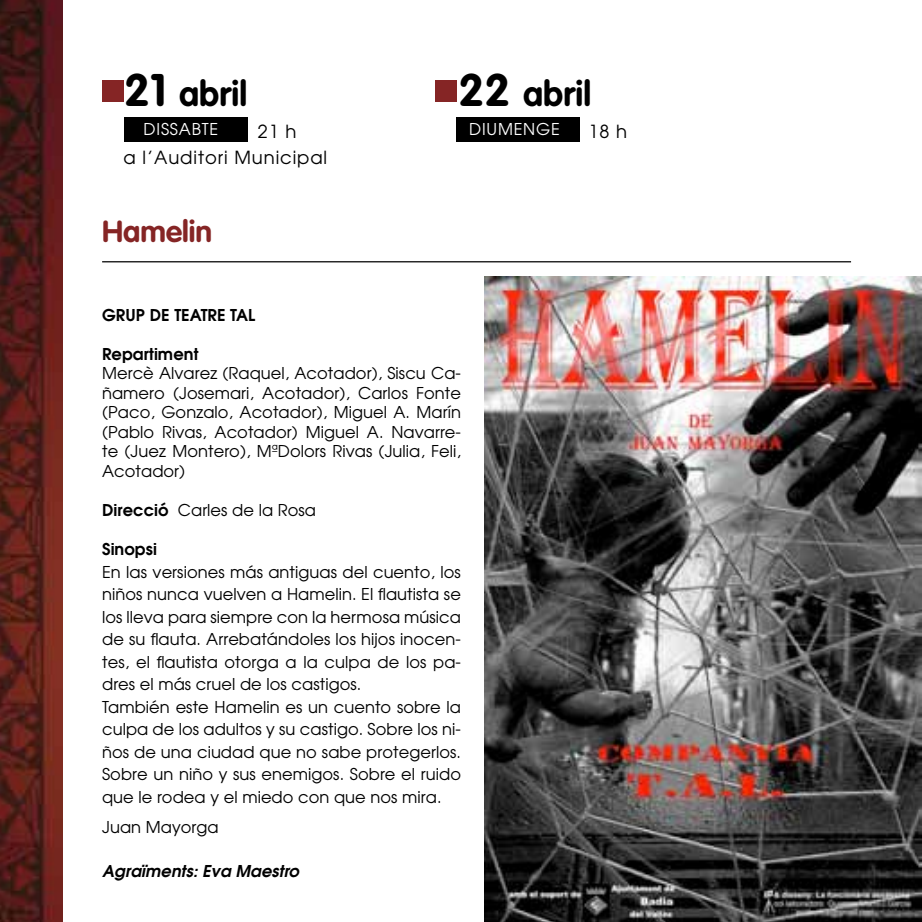
<style>
.page{position:relative;width:922px;height:922px;background:#fff}
.page>*{position:absolute;margin:0;border:0;box-sizing:border-box;transform-origin:0 0}
.t1{font:700 35px "VAG Rounded";letter-spacing:.005em;color:#000}
.t2{font:700 30px "VAG Rounded";color:#852525}
.t3{font:18px "Avant Garde";letter-spacing:.05em;color:#000}
.t4{font:16.25px/22.5px "Avant Garde";letter-spacing:.005em;color:#000;text-align:justify}
.t5{font:600 16.25px "Avant Garde";letter-spacing:.005em;color:#000}
.t6{font:italic 600 16.25px "Avant Garde";letter-spacing:.005em;color:#000}
.t7{font:16.25px "Avant Garde";letter-spacing:.05em;color:#fff}
.s1{font-size:45px}
.s2{font-weight:600}
</style>
<div class="page">
<img style="left:484px;top:276px;width:437px;height:645px">
<hr style="left:102px;top:261px;width:748px;height:1px;background:#000">
<div style="left:103px;top:81px;width:21px;height:21px;background:#852525"></div>
<div style="left:435px;top:81px;width:21px;height:21px;background:#852525"></div>
<div style="left:124px;top:117px;width:123px;height:24px;background:#000"></div>
<div style="left:456px;top:117px;width:123px;height:24px;background:#000"></div>
<img style="left:0;top:0;width:62px;height:921px">
<h1 class="t1" style="left:124px;top:73px;width:124px"><span class="s1">21</span> abril</h1>
<h1 class="t1" style="left:458px;top:73px;width:134px"><span class="s1">22</span> abril</h1>
<p class="t7" style="left:144px;top:119px;width:76px">DISSABTE</p>
<p class="t7" style="left:469px;top:119px;width:92px">DIUMENGE</p>
<p class="t3" style="left:258px;top:120px;width:40px">21 h</p>
<p class="t3" style="left:588px;top:120px;width:40px">18 h</p>
<p class="t3" style="left:123px;top:146px;width:205px">a l’Auditori Municipal</p>
<h2 class="t2" style="left:102px;top:213px;width:112px">Hamelin</h2>
<p class="t5" style="left:102px;top:304px;width:155px">GRUP DE TEATRE TAL</p>
<p class="t5" style="left:102px;top:343px;width:98px">Repartiment</p>
<p class="t4" style="left:102px;top:363px;width:360px;line-height:19.5px">Mercè Alvarez (Raquel, Acotador), Siscu Ca&shy;ñamero (Josemari, Acotador), Carlos Fonte (Paco, Gonzalo, Acotador), Miguel A. Marín (Pablo Rivas, Acotador) Miguel A. Navarre&shy;te (Juez Montero), MªDolors Rivas (Julia, Feli, Acotador)</p>
<p class="t4" style="left:102px;top:498px;width:215px"><span class="s2">Direcció</span> Carles de la Rosa</p>
<p class="t5" style="left:102px;top:538px;width:56px">Sinopsi</p>
<p class="t4" style="left:102px;top:560px;width:360px;text-align:left">En las versiones más antiguas del cuento, los niños nunca vuelven a Hamelin. El flautista se los lleva para siempre con la hermosa música de su flauta. Arrebatándoles los hijos inocen&shy;tes, el flautista otorga a la culpa de los pa&shy;dres el más cruel de los castigos.<br>También este Hamelin es un cuento sobre la culpa de los adultos y su castigo. Sobre los ni&shy;ños de una ciudad que no sabe protegerlos.<br>Sobre un niño y sus enemigos. Sobre el ruido que le rodea y el miedo con que nos mira.</p>
<p class="t4" style="left:102px;top:815px;width:118px">Juan Mayorga</p>
<p class="t6" style="left:102px;top:860px;width:198px">Agraïments: Eva Maestro</p>
</div>
